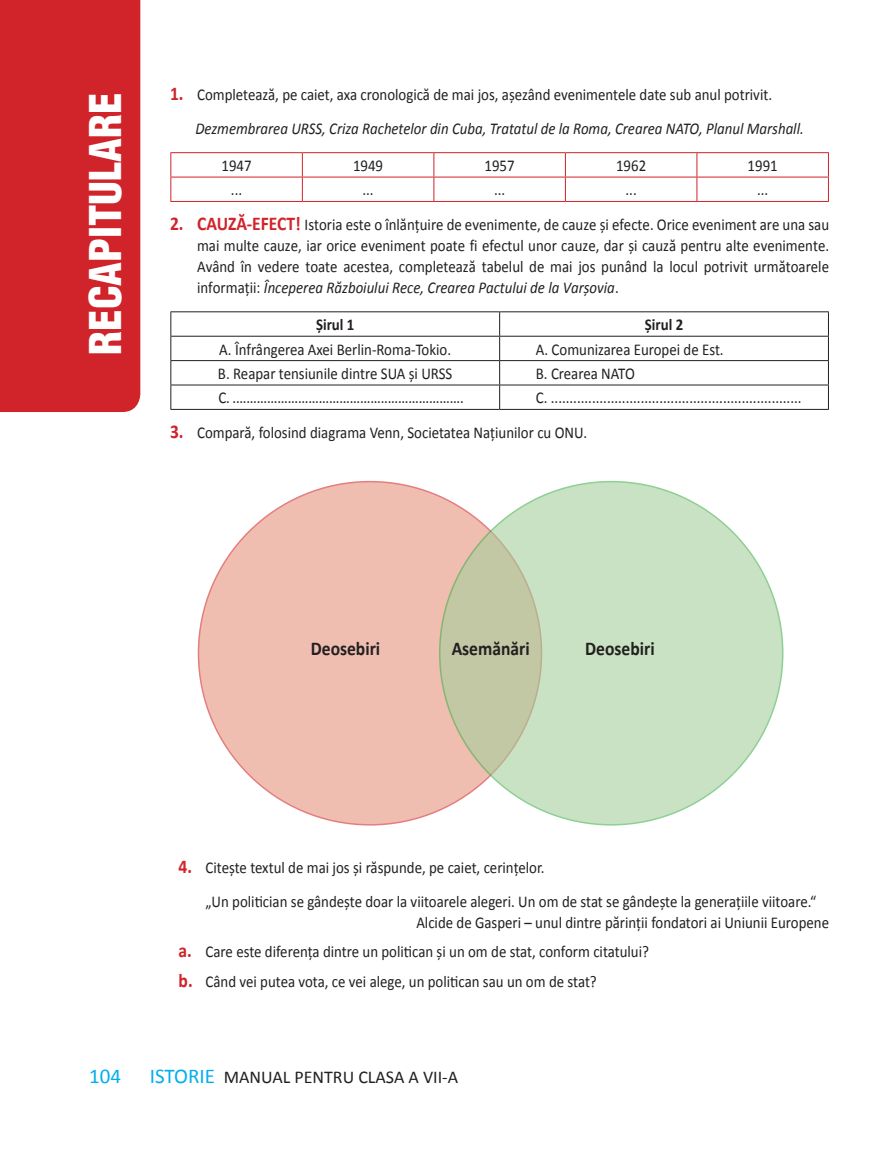
<style>
.page{position:relative;width:893px;height:1149px;background:#fff}
.page>*{position:absolute;margin:0;border:0;box-sizing:border-box;transform-origin:0 0}
.t1{font:42.75px "Switzerland Cond Black R";color:#fff}
.t2{font:21px "Calibri";color:#00aeef}
.t3{font:700 19.5px "Calibri";color:#231f20;scale:.9 1}
.t4{font:18px "Calibri";color:#231f20}
.t5{font:16.5px/21px "Calibri";color:#231f20;scale:.9 1}
.t6{font:italic 16.5px/33.8px "Calibri";color:#231f20;scale:.9 1}
.t7{font:700 16.5px "Calibri";color:#231f20;scale:.9 1}
.s1{font-weight:700;font-style:normal;font-size:19.5px;color:#d1232a}
.s2{font-style:normal}
.s3{font-weight:700;font-size:19.5px;color:#d1232a}
.s4{font-style:italic}
.s5{font-size:21px;color:#00aeef}
</style>
<div class="page">
<div style="left:0;top:0;width:140px;height:412px;background:#d1232a"></div>
<hr style="left:170px;top:152px;width:132px;height:1px;background:#d1232a">
<hr style="left:302px;top:152px;width:132px;height:1px;background:#d1232a">
<hr style="left:434px;top:152px;width:131px;height:1px;background:#d1232a">
<hr style="left:565px;top:152px;width:132px;height:1px;background:#d1232a">
<hr style="left:697px;top:152px;width:132px;height:1px;background:#d1232a">
<hr style="left:170px;top:177px;width:132px;height:1px;background:#d1232a">
<svg style="left:170px;top:153px;width:1px;height:48px"></svg>
<hr style="left:302px;top:177px;width:132px;height:1px;background:#d1232a">
<svg style="left:302px;top:153px;width:1px;height:48px"></svg>
<hr style="left:434px;top:177px;width:131px;height:1px;background:#d1232a">
<svg style="left:433px;top:153px;width:1px;height:48px"></svg>
<hr style="left:565px;top:177px;width:132px;height:1px;background:#d1232a">
<svg style="left:565px;top:153px;width:1px;height:48px"></svg>
<hr style="left:697px;top:177px;width:132px;height:1px;background:#d1232a">
<svg style="left:696px;top:153px;width:1px;height:48px"></svg>
<svg style="left:828px;top:153px;width:1px;height:48px"></svg>
<hr style="left:170px;top:201px;width:132px;height:1px;background:#d1232a">
<hr style="left:302px;top:201px;width:132px;height:1px;background:#d1232a">
<hr style="left:434px;top:201px;width:131px;height:1px;background:#d1232a">
<hr style="left:565px;top:201px;width:132px;height:1px;background:#d1232a">
<hr style="left:697px;top:201px;width:132px;height:1px;background:#d1232a">
<hr style="left:170px;top:311px;width:330px;height:1px;background:#231f20">
<hr style="left:500px;top:311px;width:329px;height:1px;background:#231f20">
<hr style="left:170px;top:336px;width:330px;height:1px;background:#231f20">
<hr style="left:500px;top:336px;width:329px;height:1px;background:#231f20">
<hr style="left:170px;top:360px;width:330px;height:1px;background:#231f20">
<hr style="left:500px;top:360px;width:329px;height:1px;background:#231f20">
<hr style="left:170px;top:384px;width:330px;height:1px;background:#231f20">
<svg style="left:170px;top:312px;width:1px;height:97px"></svg>
<hr style="left:500px;top:384px;width:329px;height:1px;background:#231f20">
<svg style="left:499px;top:312px;width:1px;height:97px"></svg>
<svg style="left:828px;top:312px;width:1px;height:97px"></svg>
<hr style="left:170px;top:409px;width:330px;height:1px;background:#231f20">
<hr style="left:500px;top:409px;width:329px;height:1px;background:#231f20">
<div style="left:198px;top:481px;width:343px;height:343px;background:#efbeb0;border-radius:50%"></div>
<svg style="left:440px;top:481px;width:343px;height:343px;background:#c6dcbc"></svg>
<h1 class="t1" style="left:79px;top:354px;width:263px;rotate:-90deg">RECAPITULARE</h1>
<p class="t6" style="left:195px;top:77px;width:678px;text-indent:-25px"><span class="s1">1.</span> <span class="s2">Completează, pe caiet, axa cronologică de mai jos, așezând evenimentele date sub anul potrivit.<br></span>Dezmembrarea URSS, Criza Rachetelor din Cuba, Tratatul de la Roma, Crearea NATO, Planul Marshall.</p>
<p class="t5" style="left:222px;top:154px;width:35px">1947</p>
<p class="t5" style="left:353px;top:154px;width:35px">1949</p>
<p class="t5" style="left:485px;top:154px;width:35px">1957</p>
<p class="t5" style="left:616px;top:154px;width:35px">1962</p>
<p class="t5" style="left:748px;top:154px;width:35px">1991</p>
<p class="t5" style="left:231px;top:179px;width:14px">...</p>
<p class="t5" style="left:362px;top:179px;width:14px">...</p>
<p class="t5" style="left:494px;top:179px;width:14px">...</p>
<p class="t5" style="left:625px;top:179px;width:14px">...</p>
<p class="t5" style="left:757px;top:179px;width:14px">...</p>
<p class="t5" style="left:197px;top:213px;width:704px;text-align:justify;text-indent:-27px"><span class="s3">2. CAUZĂ-EFECT!</span> Istoria este o înlănțuire de evenimente, de cauze și efecte. Orice eveniment are una sau mai multe cauze, iar orice eveniment poate fi efectul unor cauze, dar și cauză pentru alte evenimente.<br>Având în vedere toate acestea, completează tabelul de mai jos punând la locul potrivit următoarele informații: <span class="s4">Începerea Războiului Rece, Crearea Pactului de la Varșovia</span>.</p>
<p class="t7" style="left:316px;top:313px;width:44px">Șirul 1</p>
<p class="t7" style="left:645px;top:313px;width:44px">Șirul 2</p>
<p class="t5" style="left:219px;top:338px;width:259px">A. Înfrângerea Axei Berlin-Roma-Tokio.</p>
<p class="t5" style="left:536px;top:338px;width:210px">A. Comunizarea Europei de Est.</p>
<p class="t5" style="left:218px;top:362px;width:262px">B. Reapar tensiunile dintre SUA și URSS</p>
<p class="t5" style="left:536px;top:362px;width:112px">B. Crearea NATO</p>
<p class="t5" style="left:218px;top:387px;width:274px">C. ...................................................................</p>
<p class="t5" style="left:536px;top:387px;width:297px">C. ...................................................................</p>
<p class="t5" style="left:170px;top:421px;width:465px"><span class="s3">3.</span> Compară, folosind diagrama Venn, Societatea Națiunilor cu ONU.</p>
<p class="t3" style="left:311px;top:634px;width:79px">Deosebiri</p>
<p class="t3" style="left:452px;top:634px;width:88px">Asemănări</p>
<p class="t3" style="left:585px;top:634px;width:79px">Deosebiri</p>
<p class="t5" style="left:206px;top:849px;width:680px;line-height:33.8px;text-indent:-27px"><span class="s3">4.</span> Citește textul de mai jos și răspunde, pe caiet, cerințelor.<br>„Un politician se gândește doar la viitoarele alegeri. Un om de stat se gândește la generațiile viitoare.“</p>
<p class="t5" style="left:179px;top:906px;width:724px;line-height:29.5px;text-indent:238px">Alcide de Gasperi – unul dintre părinții fondatori ai Uniunii Europene <span class="s3">a.</span> Care este diferența dintre un politican și un om de stat, conform citatului?<br><span class="s3">b.</span> Când vei putea vota, ce vei alege, un politican sau un om de stat?</p>
<p class="t2" style="left:89px;top:1061px;width:33px">104</p>
<p class="t4" style="left:150px;top:1064px;width:310px"><span class="s5">ISTORIE</span> MANUAL PENTRU CLASA A VII-A</p>
</div>
